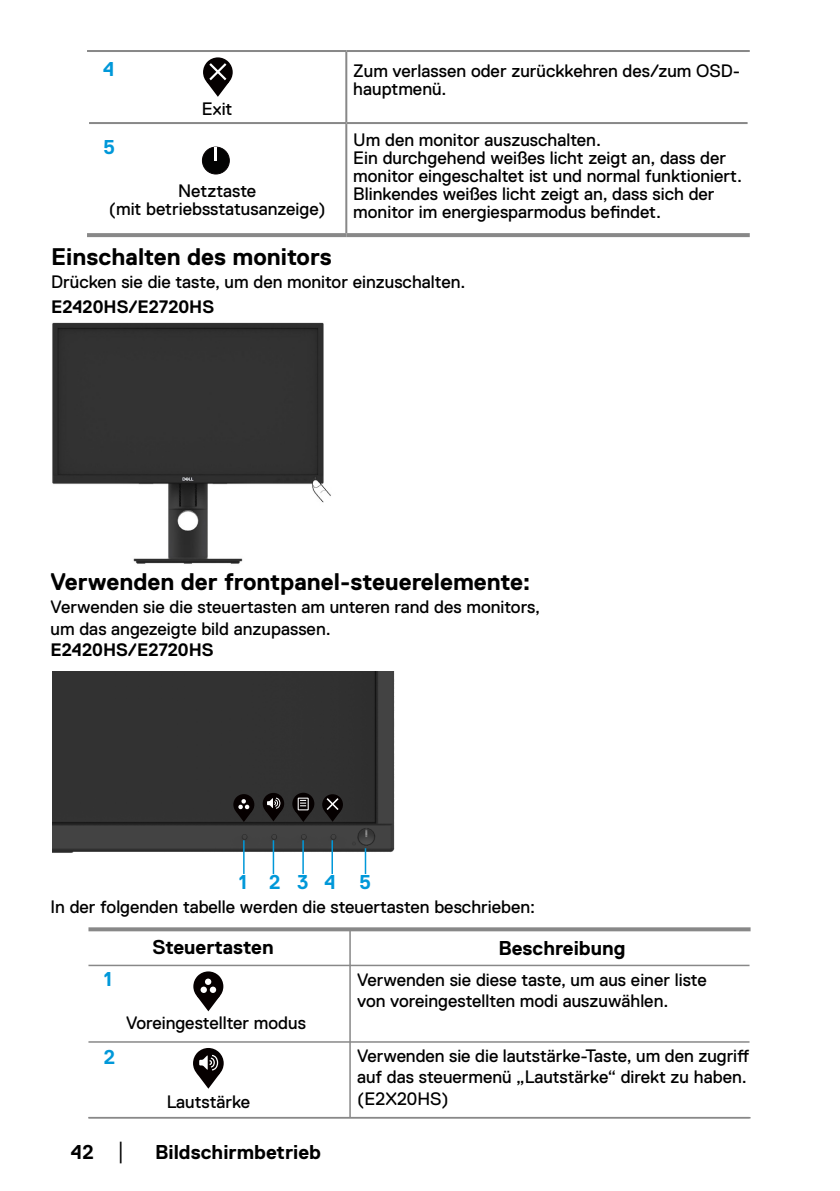
<style>
.page{position:relative;width:840px;height:1191px;background:#fff}
.page>*{position:absolute;margin:0;border:0;box-sizing:border-box;transform-origin:0 0}
.t1{font:700 24px "Dell Replica";color:#000}
.t2{font:700 20px "Dell Replica";color:#000}
.t3{font:700 20px "Dell Replica";color:#0098d9}
.t4{font:18px/21.6px "Dell Replica";color:#000}
.s1{font-weight:700}
.s2{font-family:"Times New Roman";font-weight:400;font-size:18px}
</style>
<div class="page">
<hr style="left:87px;top:50px;width:259px;height:2px;background:#888">
<hr style="left:346px;top:50px;width:403px;height:2px;background:#888">
<hr style="left:345px;top:52px;width:2px;height:70px;background:#888">
<hr style="left:89px;top:122px;width:257px;height:2px;background:#888">
<hr style="left:346px;top:122px;width:401px;height:2px;background:#888">
<hr style="left:345px;top:124px;width:2px;height:109px;background:#888">
<svg style="left:87px;top:233px;width:259px;height:4px"></svg>
<svg style="left:346px;top:233px;width:403px;height:4px;background:#8b8b8b"></svg>
<svg style="left:203px;top:57px;width:29px;height:40px"></svg>
<img style="left:52px;top:671px;width:343px;height:189px">
<svg style="left:233px;top:794px;width:21px;height:28px"></svg>
<svg style="left:292px;top:792px;width:22px;height:30px"></svg>
<svg style="left:322px;top:794px;width:21px;height:27px"></svg>
<hr style="left:243px;top:840px;width:1px;height:34px;background:#0098d9">
<hr style="left:272px;top:840px;width:2px;height:34px;background:#0098d9">
<hr style="left:302px;top:840px;width:2px;height:34px;background:#0098d9">
<hr style="left:331px;top:840px;width:2px;height:34px;background:#0098d9">
<hr style="left:364px;top:848px;width:2px;height:26px;background:#0098d9">
<svg style="left:262px;top:793px;width:22px;height:28px"></svg>
<svg style="left:88px;top:927px;width:662px;height:4px;background:#929292"></svg>
<hr style="left:349px;top:929px;width:1px;height:188px;background:#888">
<hr style="left:88px;top:964px;width:661px;height:2px;background:#888">
<hr style="left:88px;top:1041px;width:661px;height:1px;background:#888">
<hr style="left:88px;top:1116px;width:661px;height:2px;background:#888">
<hr style="left:88px;top:1117px;width:662px;height:1px;background:#888">
<svg style="left:193px;top:971px;width:30px;height:40px"></svg>
<svg style="left:193px;top:1048px;width:30px;height:40px"></svg>
<img style="left:52px;top:322px;width:279px;height:242px">
<div style="left:202px;top:147px;width:27px;height:27px;background:#030303;border-radius:50%"></div>
<div style="left:202px;top:147px;width:27px;height:27px;border:1px solid #070304;border-radius:50%"></div>
<hr style="left:214px;top:147px;width:3px;height:14px;background:#fff">
<p class="t3" style="left:103px;top:58px;width:13px">4</p>
<p class="t3" style="left:103px;top:136px;width:13px">5</p>
<p class="t4" style="left:202px;top:98px;width:32px">Exit</p>
<p class="t4" style="left:178px;top:180px;width:79px">Netztaste</p>
<p class="t4" style="left:109px;top:198px;width:218px">(mit betriebsstatusanzeige)</p>
<p class="t4" style="left:353px;top:62px;width:388px;line-height:18px">Zum verlassen oder zurückkehren des/zum OSD&shy;hauptmenü.</p>
<p class="t4" style="left:353px;top:129px;width:249px">Um den monitor auszuschalten.</p>
<p class="t4" style="left:353px;top:149px;width:390px;line-height:18px">Ein durchgehend weißes licht zeigt an, dass der monitor eingeschaltet ist und normal funktioniert.<br>Blinkendes weißes licht zeigt an, dass sich der monitor im energiesparmodus befindet.</p>
<p class="t1" style="left:51px;top:243px;width:282px">Einschalten des monitors</p>
<p class="t4" style="left:51px;top:269px;width:415px;line-height:25px">Drücken sie die taste, um den monitor einzuschalten.<br><span class="s1">E2420HS/E2720HS</span></p>
<p class="t1" style="left:51px;top:568px;width:481px">Verwenden der frontpanel-steuerelemente:</p>
<p class="t4" style="left:51px;top:596px;width:491px">Verwenden sie die steuertasten am unteren rand des monitors, um das angezeigte bild anzupassen.<br><span class="s1">E2420HS/E2720HS</span></p>
<p class="t3" style="left:239px;top:871px;width:10px">1</p>
<p class="t3" style="left:269px;top:871px;width:103px">2 3 4 5</p>
<p class="t4" style="left:51px;top:896px;width:486px">In der folgenden tabelle werden die steuertasten beschrieben:</p>
<p class="t3" style="left:104px;top:968px;width:10px">1</p>
<p class="t3" style="left:104px;top:1046px;width:13px">2</p>
<p class="t2" style="left:152px;top:936px;width:123px">Steuertasten</p>
<p class="t4" style="left:126px;top:1011px;width:181px">Voreingestellter modus</p>
<p class="t4" style="left:167px;top:1091px;width:85px">Lautstärke</p>
<p class="t2" style="left:71px;top:1141px;width:58px">42 <span class="s2">│</span></p>
<p class="t2" style="left:155px;top:1141px;width:167px">Bildschirmbetrieb</p>
<p class="t2" style="left:498px;top:937px;width:128px">Beschreibung</p>
<p class="t4" style="left:357px;top:968px;width:351px">Verwenden sie diese taste, um aus einer liste von voreingestellten modi auszuwählen.</p>
<p class="t4" style="left:357px;top:1045px;width:393px">Verwenden sie die lautstärke-Taste, um den zugriff auf das steuermenü „Lautstärke“ direkt zu haben. (E2X20HS)</p>
</div>
